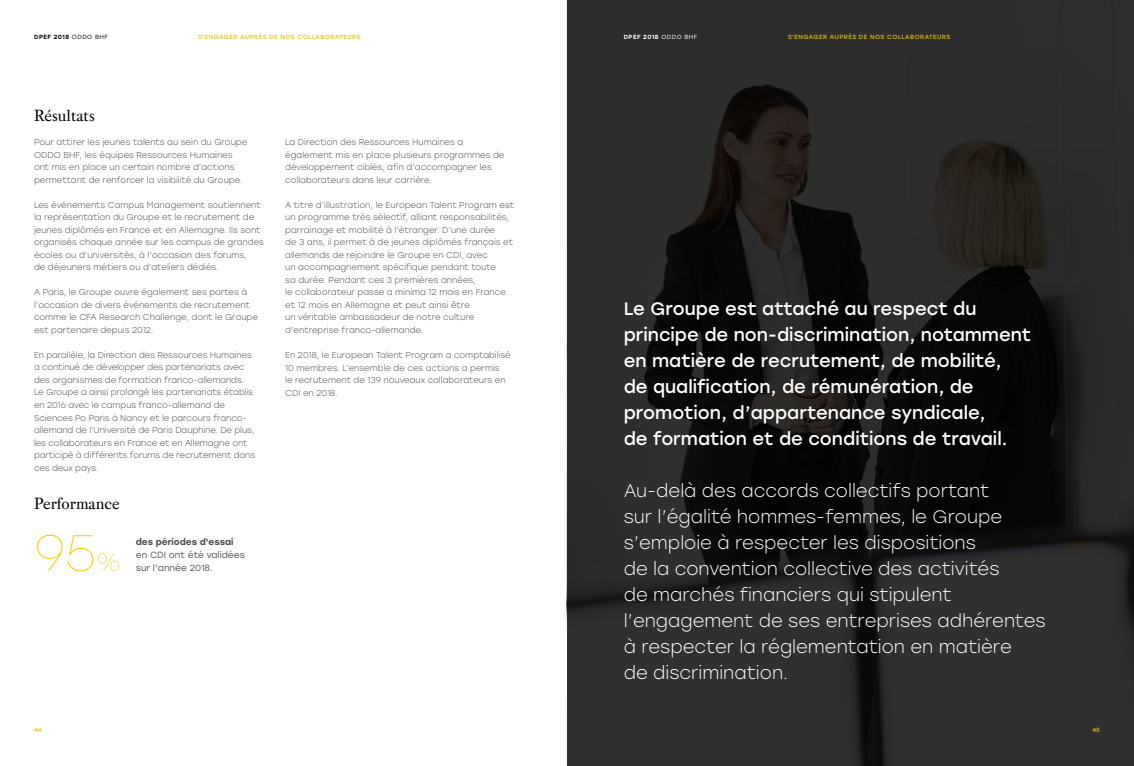
<style>
.page{position:relative;width:1134px;height:766px;background:#fff}
.page>*{position:absolute;margin:0;border:0;box-sizing:border-box;transform-origin:0 0}
.t1{font:100 51px "Stolzl";color:#fecb04}
.t2{font:300 18px/26px "Stolzl";color:#fff}
.t3{font:18px/26px "Stolzl";color:#fff}
.t4{font:17.2px "Pradell";color:#000}
.t5{font:9px/13px "Stolzl";color:#575756}
.t6{font:500 9px "Stolzl";color:#484b42}
.t7{font:300 8.5px/12.5px "Stolzl";color:#4a4a49}
.t8{font:6px "Stolzl";letter-spacing:.08em;color:#ebbc06}
.t9{font:500 6px "Stolzl";letter-spacing:.08em;color:#000}
.t10{font:500 6px "Stolzl";letter-spacing:.08em;color:#fff}
.t11{font:6px "Stolzl";color:#ebbc0a}
.s1{font-weight:400}
.s2{font-size:25px}
</style>
<div class="page">
<svg style="left:567px;top:0;width:567px;height:765px;background:#232323"></svg>
<p class="t9" style="left:34px;top:32px;width:75px">DPEF 2018 <span class="s1">ODDO BHF</span></p>
<p class="t8" style="left:198px;top:32px;width:164px">S'ENGAGER AUPRÈS DE NOS COLLABORATEURS</p>
<h3 class="t4" style="left:34px;top:105px;width:62px">Résultats</h3>
<p class="t7" style="left:34px;top:136px;width:215px">Pour attirer les jeunes talents au sein du Groupe ODDO BHF, les équipes Ressources Humaines ont mis en place un certain nombre d’actions permettant de renforcer la visibilité du Groupe.</p>
<p class="t7" style="left:34px;top:198px;width:232px">Les événements Campus Management soutiennent la représentation du Groupe et le recrutement de jeunes diplômés en France et en Allemagne. Ils sont organisés chaque année sur les campus de grandes écoles ou d’universités, à l’occasion des forums,<br>de déjeuners métiers ou d’ateliers dédiés.</p>
<p class="t7" style="left:34px;top:286px;width:225px">A Paris, le Groupe ouvre également ses portes à l’occasion de divers événements de recrutement comme le CFA Research Challenge, dont le Groupe est partenaire depuis 2012.</p>
<p class="t7" style="left:34px;top:348px;width:223px">En parallèle, la Direction des Ressources Humaines a continué de développer des partenariats avec des organismes de formation franco-allemands.<br>Le Groupe a ainsi prolongé les partenariats établis en 2016 avec le campus franco-allemand de Sciences Po Paris à Nancy et le parcours franco&shy;allemand de l’Université de Paris Dauphine. De plus, les collaborateurs en France et en Allemagne ont participé à différents forums de recrutement dans ces deux pays.</p>
<h3 class="t4" style="left:34px;top:493px;width:87px">Performance</h3>
<h1 class="t1" style="left:34px;top:518px;width:89px">95<span class="s2">%</span></h1>
<p class="t6" style="left:136px;top:535px;width:99px">des périodes d'essai</p>
<p class="t5" style="left:136px;top:547px;width:111px">en CDI ont été validées sur l’année 2018.</p>
<p class="t7" style="left:285px;top:136px;width:221px">La Direction des Ressources Humaines a également mis en place plusieurs programmes de développement ciblés, afin d’accompagner les collaborateurs dans leur carrière.</p>
<p class="t7" style="left:285px;top:198px;width:230px">A titre d’illustration, le European Talent Program est un programme très sélectif, alliant responsabilités, parrainage et mobilité à l’étranger. D’une durée<br>de 3 ans, il permet à de jeunes diplômés français et allemands de rejoindre le Groupe en CDI, avec<br>un accompagnement spécifique pendant toute<br>sa durée. Pendant ces 3 premières années,<br>le collaborateur passe a minima 12 mois en France et 12 mois en Allemagne et peut ainsi être<br>un véritable ambassadeur de notre culture d’entreprise franco-allemande.</p>
<p class="t7" style="left:285px;top:348px;width:227px">En 2018, le European Talent Program a comptabilisé 10 membres. L’ensemble de ces actions a permis<br>le recrutement de 139 nouveaux collaborateurs en CDI en 2018.</p>
<p class="t11" style="left:34px;top:725px;width:9px">44</p>
<p class="t10" style="left:624px;top:32px;width:75px">DPEF 2018 <span class="s1">ODDO BHF</span></p>
<p class="t8" style="left:788px;top:32px;width:164px">S'ENGAGER AUPRÈS DE NOS COLLABORATEURS</p>
<p class="t3" style="left:624px;top:294px;width:409px">Le Groupe est attaché au respect du principe de non-discrimination, notamment en matière de recrutement, de mobilité,<br>de qualification, de rémunération, de promotion, d’appartenance syndicale,<br>de formation et de conditions de travail.</p>
<p class="t2" style="left:624px;top:476px;width:423px">Au-delà des accords collectifs portant<br>sur l’égalité hommes-femmes, le Groupe s’emploie à respecter les dispositions<br>de la convention collective des activités<br>de marchés financiers qui stipulent l’engagement de ses entreprises adhérentes à respecter la réglementation en matière<br>de discrimination.</p>
<p class="t11" style="left:1092px;top:725px;width:9px">45</p>
</div>
